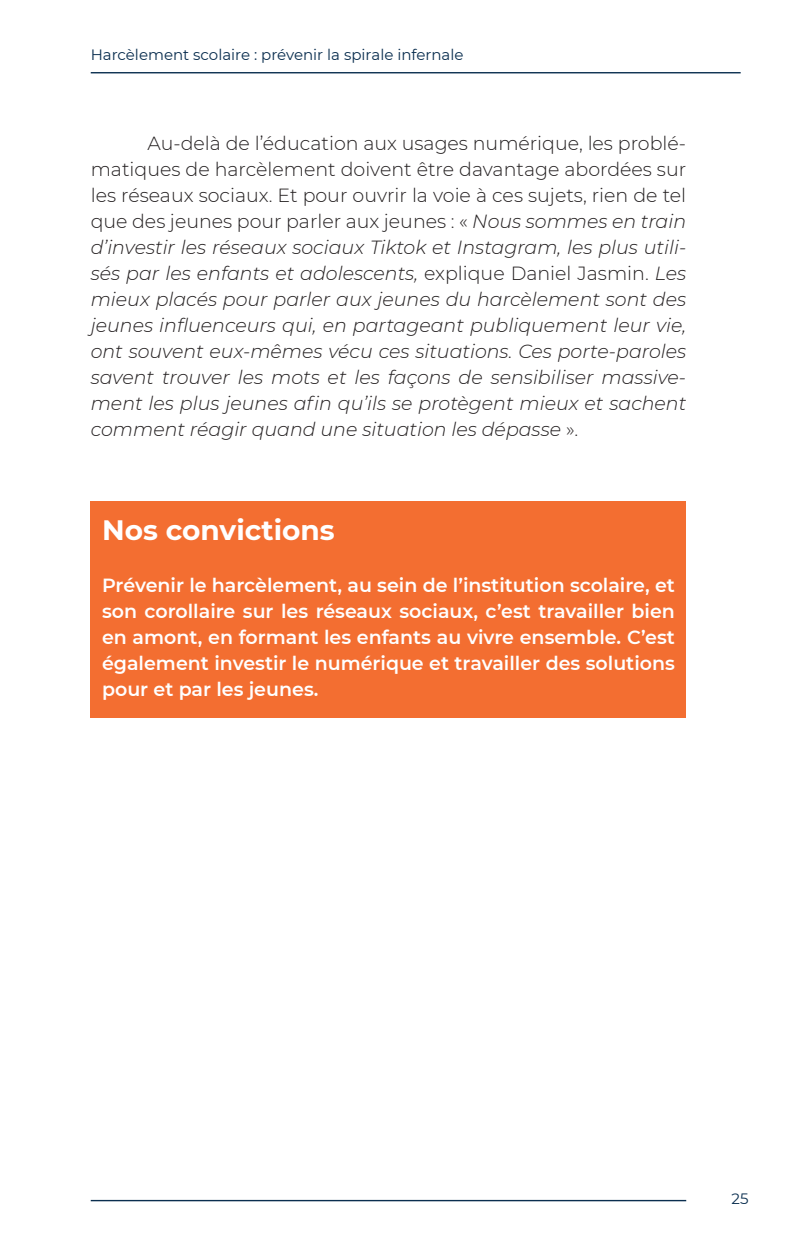
<style>
.page{position:relative;width:794px;height:1248px;background:#fff}
.page>*{position:absolute;margin:0;border:0;box-sizing:border-box;transform-origin:0 0}
.t1{font:700 28px "Montserrat";color:#fff}
.t2{font:italic 300 19px/26px "Montserrat";color:#231f20;text-align:justify}
.t3{font:600 19px/26px "Montserrat";color:#fff;text-align:justify}
.t4{font:15px "Montserrat";color:#0a2e4f}
.s1{font-style:normal}
</style>
<div class="page">
<hr style="left:91px;top:1199px;width:595px;height:2px;background:#0a2e4f">
<hr style="left:91px;top:72px;width:649px;height:1px;background:#0a2e4f">
<div style="left:91px;top:502px;width:595px;height:86px;background:#f36e31"></div>
<div style="left:91px;top:562px;width:595px;height:156px;background:#f36e31"></div>
<p class="t4" style="left:91px;top:44px;width:374px">Harcèlement scolaire : prévenir la spirale infernale</p>
<p class="t2" style="left:91px;top:130px;width:597px;text-indent:57px"><span class="s1">Au-delà de l’éducation aux usages numérique, les problé&shy;matiques de harcèlement doivent être davantage abordées sur les réseaux sociaux. Et pour ouvrir la voie à ces sujets, rien de tel que des jeunes pour parler aux jeunes : «</span> Nous sommes en train d’investir les réseaux sociaux Tiktok et Instagram, les plus utili&shy;sés par les enfants et adolescents, <span class="s1">explique Daniel Jasmin.</span> Les mieux placés pour parler aux jeunes du harcèlement sont des jeunes influenceurs qui, en partageant publiquement leur vie, ont souvent eux-mêmes vécu ces situations. Ces porte-paroles savent trouver les mots et les façons de sensibiliser massive&shy;ment les plus jeunes afin qu’ils se protègent mieux et sachent comment réagir quand une situation les dépasse <span class="s1">».</span></p>
<h1 class="t1" style="left:102px;top:510px;width:234px">Nos convictions</h1>
<p class="t3" style="left:102px;top:571px;width:574px">Prévenir le harcèlement, au sein de l’institution scolaire, et son corollaire sur les réseaux sociaux, c’est travailler bien en amont, en formant les enfants au vivre ensemble. C’est également investir le numérique et travailler des solutions pour et par les jeunes.</p>
<p class="t4" style="left:731px;top:1188px;width:19px">25</p>
</div>
